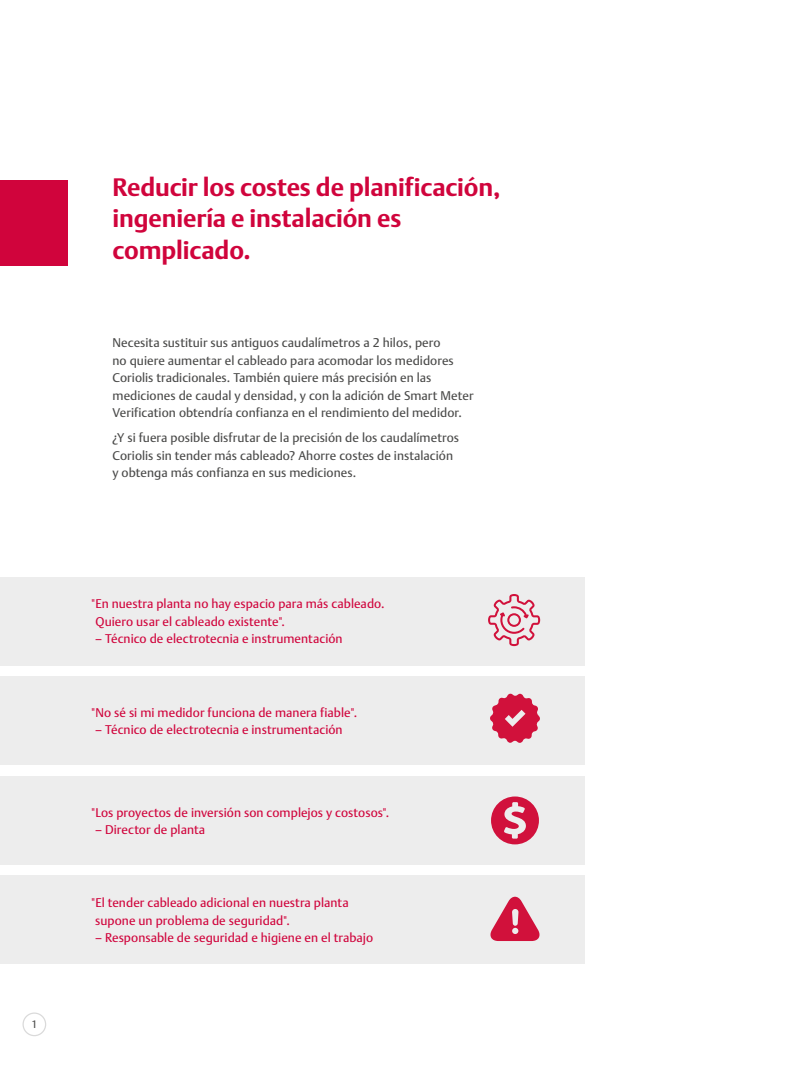
<style>
.page{position:relative;width:810px;height:1080px;background:#fff}
.page>*{position:absolute;margin:0;border:0;box-sizing:border-box;transform-origin:0 0}
.t1{font:700 25px/31.2px "DTL Argo T";letter-spacing:-.005em;color:#d0043c}
.t2{font:12.5px/17.5px "DTL Argo T";letter-spacing:.005em;color:#4a4a49}
.t3{font:12.5px/17.5px "DTL Argo T";letter-spacing:.005em;color:#d0043c}
.t4{font:10.62px "DTL Argo T";color:#4a4a49}
</style>
<div class="page">
<div style="left:22px;top:1012px;width:24px;height:24px;border:1px solid #dadada;border-radius:50%"></div>
<hr style="left:809px;top:6px;width:1px;height:798px;background:#dadada">
<div style="left:0;top:180px;width:68px;height:86px;background:#d0043c"></div>
<div style="left:0;top:577px;width:585px;height:88px;background:#ededed"></div>
<div style="left:0;top:677px;width:585px;height:88px;background:#ededed"></div>
<div style="left:0;top:776px;width:585px;height:89px;background:#ededed"></div>
<div style="left:0;top:876px;width:585px;height:88px;background:#ededed"></div>
<svg style="left:488px;top:594px;width:52px;height:52px"></svg>
<svg style="left:490px;top:694px;width:50px;height:49px"></svg>
<svg style="left:491px;top:796px;width:48px;height:48px"></svg>
<svg style="left:490px;top:897px;width:50px;height:44px"></svg>
<p class="t4" style="left:31px;top:1018px;width:7px">1</p>
<h1 class="t1" style="left:112px;top:172px;width:389px">Reducir los costes de planificación, ingeniería e instalación es complicado.</h1>
<p class="t2" style="left:112px;top:334px;width:363px">Necesita sustituir sus antiguos caudalímetros a 2 hilos, pero<br>no quiere aumentar el cableado para acomodar los medidores Coriolis tradicionales. También quiere más precisión en las mediciones de caudal y densidad, y con la adición de Smart Meter Verification obtendría confianza en el rendimiento del medidor.</p>
<p class="t2" style="left:112px;top:429px;width:348px">¿Y si fuera posible disfrutar de la precisión de los caudalímetros<br>Coriolis sin tender más cableado? Ahorre costes de instalación y obtenga más confianza en sus mediciones.</p>
<p class="t3" style="left:96px;top:595px;width:291px;text-indent:-4px">"En nuestra planta no hay espacio para más cableado.<br>Quiero usar el cableado existente".</p>
<p class="t3" style="left:95px;top:630px;width:249px">– Técnico de electrotecnia e instrumentación</p>
<p class="t3" style="left:92px;top:704px;width:267px">"No sé si mi medidor funciona de manera fiable".</p>
<p class="t3" style="left:95px;top:721px;width:249px">– Técnico de electrotecnia e instrumentación</p>
<p class="t3" style="left:92px;top:803px;width:299px">"Los proyectos de inversión son complejos y costosos".</p>
<p class="t3" style="left:95px;top:821px;width:112px">– Director de planta</p>
<p class="t3" style="left:92px;top:894px;width:259px">"El tender cableado adicional en nuestra planta supone un problema de seguridad".</p>
<p class="t3" style="left:95px;top:929px;width:280px">– Responsable de seguridad e higiene en el trabajo</p>
</div>
